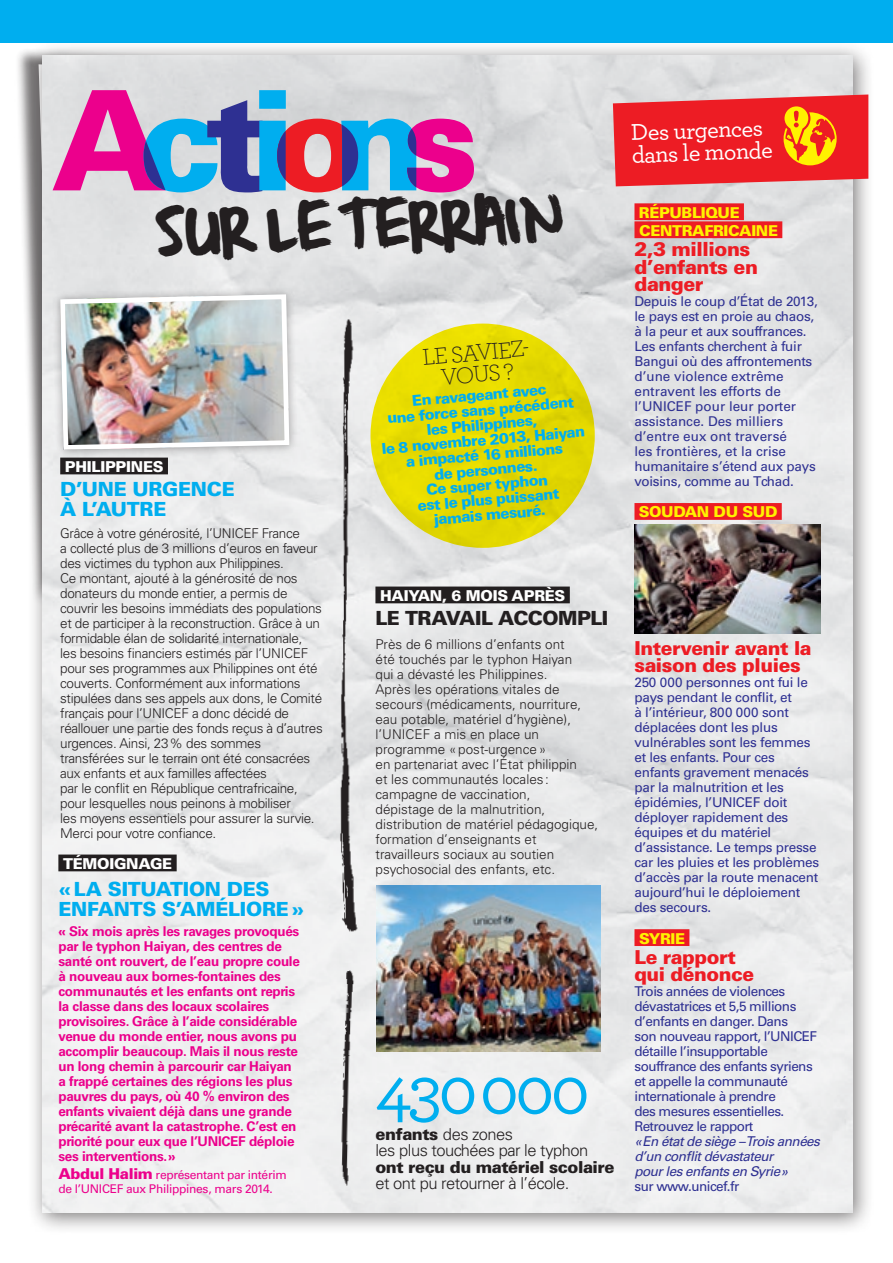
<style>
.page{position:relative;width:893px;height:1263px;background:#fff}
.page>*{position:absolute;margin:0;border:0;box-sizing:border-box;transform-origin:0 0}
.t1{font:500 70.35px "Archer";color:#00aeef}
.t2{font:58.65px "From Where You Are";color:#231f20;scale:.8 1}
.t3{font:500 24px/22.5px "Archer";color:#fff}
.t4{font:300 24px/21.6px "Archer";color:#231f20;text-align:center}
.t5{font:900 19.5px/20.2px "Univers LT Std";letter-spacing:-.015em;color:#00aeef}
.t6{font:900 19.5px/17.2px "Univers LT Std";letter-spacing:-.025em;color:#ed1c24}
.t7{font:900 19.5px "Univers LT Std";letter-spacing:-.03em;color:#231f20}
.t8{font:900 19.2px/16.8px "Univers LT Std";letter-spacing:-.025em;color:#ed1c24}
.t9{font:300 16.5px/16.5px "Univers LT Std";letter-spacing:-.03em;color:#231f20}
.t10{font:900 16.5px "Univers LT Std";letter-spacing:-.03em;color:#231f20}
.t11{font:900 15px/15px "Univers LT Std";color:#00aeef;text-align:center}
.t12{font:900 15px/18px "Univers LT Std";letter-spacing:-.025em;color:#fff200}
.t13{font:900 15px "Univers LT Std";letter-spacing:-.02em;color:#fff}
.t14{font:300 13.5px/15px "Univers LT Std";letter-spacing:-.025em;color:#231f20}
.t15{font:13.5px/15px "Univers LT Std";letter-spacing:-.02em;color:#2e3092}
.t16{font:700 13.5px/15px "Univers LT Std";letter-spacing:-.02em;color:#ec008c}
.t17{font:300 13.5px/15px "Univers LT Std";color:#231f20}
.t18{font:13.5px/15px "Univers LT Std";letter-spacing:-.04em;color:#2e3092}
.t19{font:italic 13.5px/15px "Univers LT Std";letter-spacing:-.04em;color:#2e3092}
.t20{font:12px/14.4px "Univers LT Std";letter-spacing:-.025em;color:#ec008c}
.s1{font-weight:900;font-size:15px}
.s2{font-weight:900}
</style>
<div class="page">
<div style="left:0;top:0;width:893px;height:43px;background:#00aeef"></div>
<div style="left:15px;top:47px;width:252px;height:560px;background:#231f20;opacity:.6"></div>
<div style="left:27px;top:40px;width:847px;height:1194px;background:#231f20;opacity:.6"></div>
<img style="left:43px;top:56px;width:809px;height:1156px">
<svg style="left:53px;top:90px;width:421px;height:102px;background:#a487bb"></svg>
<svg style="left:613px;top:94px;width:255px;height:92px;background:#ec3e35"></svg>
<div style="left:634px;top:203px;width:110px;height:17px;background:#ed1c24"></div>
<div style="left:634px;top:221px;width:148px;height:17px;background:#ed1c24"></div>
<div style="left:634px;top:503px;width:148px;height:17px;background:#ed1c24"></div>
<div style="left:634px;top:929px;width:55px;height:17px;background:#ed1c24"></div>
<img style="left:335px;top:315px;width:23px;height:623px">
<img style="left:332px;top:938px;width:28px;height:250px">
<div style="left:60px;top:458px;width:108px;height:16px;background:#231f20"></div>
<div style="left:370px;top:324px;width:225px;height:224px;background:#e4d900;border-radius:50%"></div>
<img style="left:377px;top:886px;width:223px;height:166px">
<div style="left:375px;top:586px;width:195px;height:17px;background:#231f20"></div>
<div style="left:58px;top:854px;width:119px;height:17px;background:#231f20"></div>
<img style="left:634px;top:525px;width:187px;height:108px">
<div style="left:51px;top:285px;width:248px;height:174px;background:#231f20;opacity:.4"></div>
<img style="left:58px;top:292px;width:234px;height:160px">
<h2 class="t2" style="left:154px;top:202px;width:513px;rotate:-2deg">SUR LE TERRAIN</h2>
<p class="t13" style="left:65px;top:457px;width:100px">PHILIPPINES</p>
<h3 class="t5" style="left:60px;top:478px;width:176px">D’UNE URGENCE<br>À L’AUTRE</h3>
<p class="t14" style="left:60px;top:525px;width:264px">Grâce à votre générosité, l’UNICEF France<br>a collecté plus de 3 millions d’euros en faveur des victimes du typhon aux Philippines.<br>Ce montant, ajouté à la générosité de nos donateurs du monde entier, a permis de couvrir les besoins immédiats des populations et de participer à la reconstruction. Grâce à un formidable élan de solidarité internationale,<br>les besoins financiers estimés par l’UNICEF pour ses programmes aux Philippines ont été couverts. Conformément aux informations stipulées dans ses appels aux dons, le Comité français pour l’UNICEF a donc décidé de réallouer une partie des fonds reçus à d’autres urgences. Ainsi, 23% des sommes transférées sur le terrain ont été consacrées aux enfants et aux familles affectées<br>par le conflit en République centrafricaine, pour lesquelles nous peinons à mobiliser<br>les moyens essentiels pour assurer la survie.<br>Merci pour votre confiance.</p>
<p class="t13" style="left:63px;top:854px;width:111px">TÉMOIGNAGE</p>
<h3 class="t5" style="left:58px;top:879px;width:247px">«LA SITUATION DES<br>ENFANTS S’AMÉLIORE»</h3>
<p class="t16" style="left:58px;top:924px;width:243px">« Six mois après les ravages provoqués par le typhon Haiyan, des centres de santé ont rouvert, de l’eau propre coule à nouveau aux bornes-fontaines des communautés et les enfants ont repris la classe dans des locaux scolaires provisoires. Grâce à l’aide considérable venue du monde entier, nous avons pu accomplir beaucoup. Mais il nous reste un long chemin à parcourir car Haiyan a frappé certaines des régions les plus pauvres du pays, où 40 % environ des enfants vivaient déjà dans une grande précarité avant la catastrophe. C’est en priorité pour eux que l’UNICEF déploie ses interventions.»</p>
<p class="t20" style="left:58px;top:1167px;width:230px"><span class="s1">Abdul Halim</span> représentant par intérim de l’UNICEF aux Philippines, mars 2014.</p>
<h3 class="t4" style="left:421px;top:345px;width:114px;rotate:-5deg">LE SAVIEZ-<br>VOUS ?</h3>
<p class="t11" style="left:377px;top:396px;width:206px;rotate:-5deg">En ravageant avec<br>une force sans précédent les Philippines,<br>le 8 novembre 2013, Haiyan a impacté 16 millions<br>de personnes.<br>Ce super typhon<br>est le plus puissant<br>jamais mesuré.</p>
<p class="t13" style="left:380px;top:586px;width:187px">HAIYAN, 6 MOIS APRÈS</p>
<h3 class="t7" style="left:375px;top:605px;width:234px">LE TRAVAIL ACCOMPLI</h3>
<p class="t17" style="left:376px;top:636px;width:224px">Près de 6 millions d’enfants ont<br>été touchés par le typhon Haiyan<br>qui a dévasté les Philippines.<br>Après les opérations vitales de secours (médicaments, nourriture, eau potable, matériel d’hygiène), l’UNICEF a mis en place un programme «post-urgence»<br>en partenariat avec l’État philippin<br>et les communautés locales: campagne de vaccination,<br>dépistage de la malnutrition, distribution de matériel pédagogique, formation d’enseignants et travailleurs sociaux au soutien psychosocial des enfants, etc.</p>
<h1 class="t1" style="left:375px;top:1040px;width:216px">430 000</h1>
<p class="t9" style="left:375px;top:1126px;width:215px"><span class="s2">enfants</span> des zones<br>les plus touchées par le typhon</p>
<p class="t10" style="left:375px;top:1156px;width:241px">ont reçu du matériel scolaire</p>
<p class="t9" style="left:375px;top:1175px;width:195px">et ont pu retourner à l’école.</p>
<h3 class="t3" style="left:630px;top:120px;width:143px;rotate:-2deg">Des urgences dans le monde</h3>
<p class="t12" style="left:639px;top:203px;width:141px">RÉPUBLIQUE<br>CENTRAFRICAINE</p>
<h3 class="t6" style="left:634px;top:241px;width:125px">2,3 millions d’enfants en danger</h3>
<p class="t15" style="left:634px;top:294px;width:185px">Depuis le coup d’État de 2013, le pays est en proie au chaos, à la peur et aux souffrances.<br>Les enfants cherchent à fuir<br>Bangui où des affrontements d’une violence extrême entravent les efforts de l’UNICEF pour leur porter assistance. Des milliers d’entre eux ont traversé<br>les frontières, et la crise humanitaire s’étend aux pays voisins, comme au Tchad.</p>
<p class="t12" style="left:639px;top:503px;width:140px">SOUDAN DU SUD</p>
<h3 class="t8" style="left:634px;top:640px;width:179px">Intervenir avant la saison des pluies</h3>
<p class="t15" style="left:634px;top:675px;width:186px">250 000 personnes ont fui le pays pendant le conflit, et<br>à l’intérieur, 800 000 sont déplacées dont les plus vulnérables sont les femmes et les enfants. Pour ces enfants gravement menacés par la malnutrition et les épidémies, l’UNICEF doit déployer rapidement des équipes et du matériel d’assistance. Le temps presse car les pluies et les problèmes d’accès par la route menacent aujourd’hui le déploiement des secours.</p>
<p class="t12" style="left:639px;top:929px;width:48px">SYRIE</p>
<h3 class="t8" style="left:634px;top:948px;width:121px">Le rapport qui dénonce</h3>
<p class="t18" style="left:634px;top:983px;width:184px">Trois années de violences dévastatrices et 5,5 millions d’enfants en danger. Dans<br>son nouveau rapport, l’UNICEF détaille l’insupportable souffrance des enfants syriens et appelle la communauté internationale à prendre<br>des mesures essentielles.<br>Retrouvez le rapport</p>
<p class="t19" style="left:634px;top:1133px;width:187px">«En état de siège – Trois années d’un conflit dévastateur<br>pour les enfants en Syrie»</p>
<p class="t18" style="left:634px;top:1178px;width:106px">sur www.unicef.fr</p>
</div>
